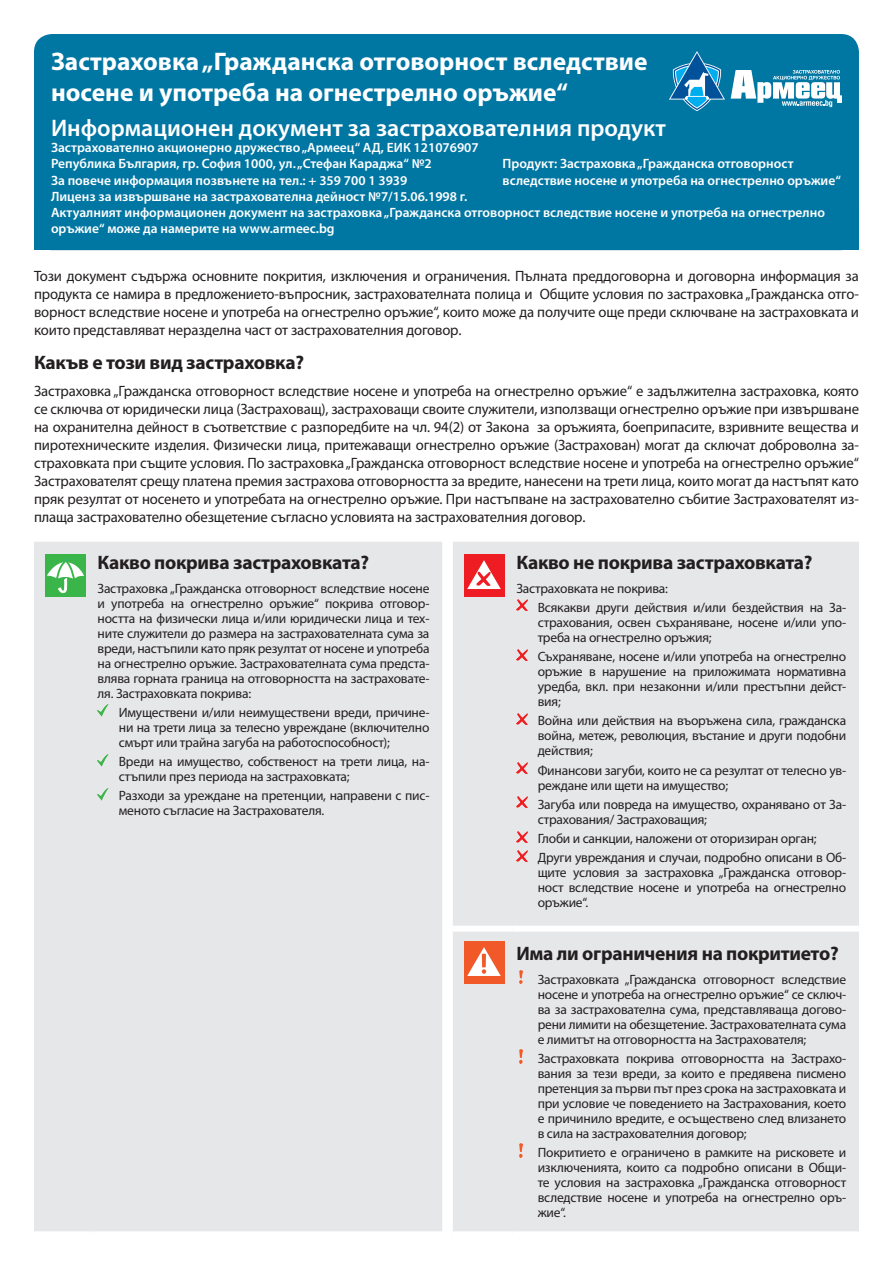
<style>
.page{position:relative;width:893px;height:1263px;background:#fff}
.page>*{position:absolute;margin:0;border:0;box-sizing:border-box;transform-origin:0 0}
.Form_title{font:700 25.5px/30.6px "Myriad Pro";color:#fff}
.Form_sub_title{font:600 24px "Myriad Pro";color:#fff}
.Cover_subhead{font:700 19.5px "Myriad Pro";letter-spacing:-.015em;color:#231f20}
.Form_intro{font:15px/18px "Myriad Pro";letter-spacing:-.01em;color:#231f20;text-align:justify}
.Covered_bullets{font:13.5px/15px "Myriad Pro";letter-spacing:-.015em;color:#231f20;text-align:justify}
.Company_Product_head{font:600 13.5px/16.2px "Myriad Pro";color:#fff}
</style>
<div class="page">
<div style="left:34px;top:34px;width:825px;height:216px;background:#0076a3;border-radius:18px"></div>
<div style="left:34px;top:542px;width:825px;height:689px;background:#e6e7e9"></div>
<div style="left:453px;top:926px;width:59px;height:6px;background:#fff"></div>
<div style="left:512px;top:926px;width:347px;height:6px;background:#fff"></div>
<div style="left:45px;top:554px;width:41px;height:43px;background:#3ab54a"></div>
<svg style="left:47px;top:558px;width:37px;height:35px"></svg>
<svg style="left:98px;top:705px;width:10px;height:12px"></svg>
<svg style="left:98px;top:754px;width:10px;height:12px"></svg>
<svg style="left:98px;top:788px;width:10px;height:12px"></svg>
<div style="left:463px;top:554px;width:41px;height:43px;background:#ee1d23"></div>
<svg style="left:467px;top:560px;width:34px;height:29px"></svg>
<svg style="left:516px;top:600px;width:11px;height:11px"></svg>
<svg style="left:516px;top:649px;width:11px;height:11px"></svg>
<svg style="left:516px;top:713px;width:11px;height:11px"></svg>
<svg style="left:516px;top:763px;width:11px;height:10px"></svg>
<svg style="left:516px;top:797px;width:11px;height:11px"></svg>
<svg style="left:516px;top:831px;width:11px;height:11px"></svg>
<svg style="left:516px;top:850px;width:11px;height:11px"></svg>
<div style="left:463px;top:941px;width:41px;height:43px;background:#f15929"></div>
<svg style="left:467px;top:947px;width:34px;height:29px"></svg>
<img style="left:519px;top:970px;width:4px;height:14px">
<svg style="left:519px;top:1050px;width:4px;height:13px"></svg>
<svg style="left:519px;top:1144px;width:4px;height:13px"></svg>
<svg style="left:731px;top:70px;width:111px;height:37px"></svg>
<svg style="left:669px;top:51px;width:56px;height:60px"></svg>
<p class="Form_title" style="left:51px;top:47px;width:598px">Застраховка „Гражданска отговорност вследствие носене и употреба на огнестрелно оръжие“</p>
<p class="Form_sub_title" style="left:51px;top:115px;width:617px">Информационен документ за застрахователния продукт</p>
<p class="Company_Product_head" style="left:51px;top:140px;width:429px">Застрахователно акционерно дружество „Армеец“ АД, ЕИК 121076907</p>
<p class="Company_Product_head" style="left:51px;top:156px;width:382px">Република България, гр. София 1000, ул. „Стефан Караджа“ №2</p>
<p class="Company_Product_head" style="left:503px;top:156px;width:292px">Продукт: Застраховка „Гражданска отговорност</p>
<p class="Company_Product_head" style="left:51px;top:172px;width:358px">За повече информация позвънете на тел.: + 359 700 1 3939</p>
<p class="Company_Product_head" style="left:503px;top:172px;width:340px">вследствие носене и употреба на огнестрелно оръжие“</p>
<p class="Company_Product_head" style="left:51px;top:188px;width:418px">Лиценз за извършване на застрахователна дейност №7/15.06.1998 г.</p>
<p class="Company_Product_head" style="left:51px;top:205px;width:775px">Актуалният информационен документ на застраховка „Гражданска отговорност вследствие носене и употреба на огнестрелно оръжие“ може да намерите на www.armeec.bg</p>
<p class="Form_intro" style="left:34px;top:268px;width:826px">Този документ съдържа основните покрития, изключения и ограничения. Пълната преддоговорна и договорна информация за продукта се намира в предложението-въпросник, застрахователната полица и Общите условия по застраховка „Гражданска отго&shy;ворност вследствие носене и употреба на огнестрелно оръжие“, които може да получите още преди сключване на застраховката и които представляват неразделна част от застрахователния договор.</p>
<p class="Cover_subhead" style="left:34px;top:352px;width:272px">Какъв е този вид застраховка?</p>
<p class="Form_intro" style="left:34px;top:382px;width:826px">Застраховка „Гражданска отговорност вследствие носене и употреба на огнестрелно оръжие“ е задължителна застраховка, която се сключва от юридически лица (Застраховащ), застраховащи своите служители, използващи огнестрелно оръжие при извършване на охранителна дейност в съответствие с разпоредбите на чл. 94(2) от Закона за оръжията, боеприпасите, взривните вещества и пиротехническите изделия. Физически лица, притежаващи огнестрелно оръжие (Застрахован) могат да сключат доброволна за&shy;страховката при същите условия. По застраховка „Гражданска отговорност вследствие носене и употреба на огнестрелно оръжие“ Застрахователят срещу платена премия застрахова отговорността за вредите, нанесени на трети лица, които могат да настъпят като пряк резултат от носенето и употребата на огнестрелно оръжие. При настъпване на застрахователно събитие Застрахователят из&shy;плаща застрахователно обезщетение съгласно условията на застрахователния договор.</p>
<p class="Cover_subhead" style="left:98px;top:552px;width:273px">Какво покрива застраховката?</p>
<p class="Covered_bullets" style="left:98px;top:581px;width:333px">Застраховка „Гражданска отговорност вследствие носене и употреба на огнестрелно оръжие“ покрива отговор&shy;ността на физически лица и/или юридически лица и тех&shy;ните служители до размера на застрахователната сума за вреди, настъпили като пряк резултат от носене и употреба на огнестрелно оръжие. Застрахователната сума предста&shy;влява горната граница на отговорността на застраховате&shy;ля. Застраховката покрива:</p>
<p class="Covered_bullets" style="left:119px;top:705px;width:312px">Имуществени и/или неимуществени вреди, причине&shy;ни на трети лица за телесно увреждане (включително смърт или трайна загуба на работоспособност);</p>
<p class="Covered_bullets" style="left:119px;top:754px;width:312px">Вреди на имущество, собственост на трети лица, на&shy;стъпили през периода на застраховката;</p>
<p class="Covered_bullets" style="left:119px;top:789px;width:312px">Разходи за уреждане на претенции, направени с пис&shy;меното съгласие на Застрахователя.</p>
<p class="Cover_subhead" style="left:516px;top:552px;width:298px">Какво не покрива застраховката?</p>
<p class="Covered_bullets" style="left:516px;top:581px;width:153px">Застраховката не покрива:</p>
<p class="Covered_bullets" style="left:538px;top:600px;width:310px">Всякакви други действия и/или бездействия на За&shy;страхования, освен съхраняване, носене и/или упо&shy;треба на огнестрелно оръжия;</p>
<p class="Covered_bullets" style="left:538px;top:649px;width:310px">Съхраняване, носене и/или употреба на огнестрелно оръжие в нарушение на приложимата нормативна уредба, вкл. при незаконни и/или престъпни дейст&shy;вия;</p>
<p class="Covered_bullets" style="left:538px;top:714px;width:310px">Война или действия на въоръжена сила, гражданска война, метеж, революция, въстание и други подобни действия;</p>
<p class="Covered_bullets" style="left:538px;top:763px;width:310px">Финансови загуби, които не са резултат от телесно ув&shy;реждане или щети на имущество;</p>
<p class="Covered_bullets" style="left:538px;top:797px;width:310px">Загуба или повреда на имущество, охранявано от За&shy;страхования/ Застраховащия;</p>
<p class="Covered_bullets" style="left:538px;top:831px;width:280px">Глоби и санкции, наложени от оторизиран орган;</p>
<p class="Covered_bullets" style="left:538px;top:851px;width:310px">Други увреждания и случаи, подробно описани в Об&shy;щите условия за застраховка „Гражданска отговор&shy;ност вследствие носене и употреба на огнестрелно оръжие“.</p>
<p class="Cover_subhead" style="left:516px;top:943px;width:324px">Има ли ограничения на покритието?</p>
<p class="Covered_bullets" style="left:538px;top:972px;width:310px">Застраховката „Гражданска отговорност вследствие носене и употреба на огнестрелно оръжие“ се сключ&shy;ва за застрахователна сума, представляваща догово&shy;рени лимити на обезщетение. Застрахователната сума е лимитът на отговорността на Застрахователя;</p>
<p class="Covered_bullets" style="left:538px;top:1051px;width:310px">Застраховката покрива отговорността на Застрахо&shy;вания за тези вреди, за които е предявена писмено претенция за първи път през срока на застраховката и при условие че поведението на Застрахования, което е причинило вредите, е осъществено след влизането в сила на застрахователния договор;</p>
<p class="Covered_bullets" style="left:538px;top:1145px;width:310px">Покритието е ограничено в рамките на рисковете и изключенията, които са подробно описани в Общи&shy;те условия на застраховка „Гражданска отговорност вследствие носене и употреба на огнестрелно оръ&shy;жие“.</p>
</div>
